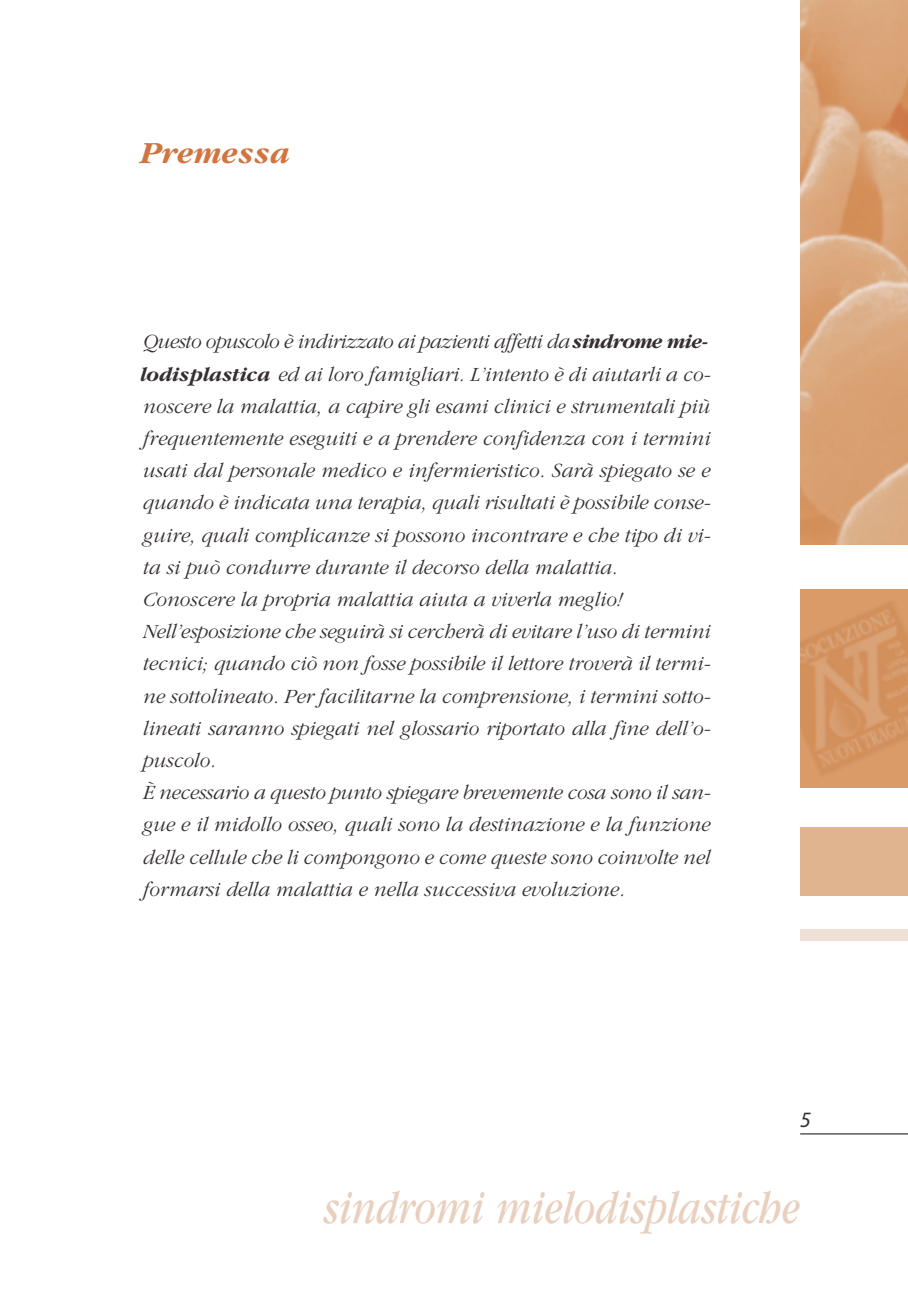
<style>
.page{position:relative;width:908px;height:1304px;background:#fff}
.page>*{position:absolute;margin:0;border:0;box-sizing:border-box;transform-origin:0 0}
.t1{font:italic 50px "Garamond";color:#e9d0be;scale:.8 1}
.t2{font:italic 700 32px "Garamond";color:#d27440}
.t3{font:italic 22px "Myriad";color:#352f30}
.t4{font:italic 300 21px/32.2px "Garamond";color:#352f30}
.s1{font-weight:700}
</style>
<div class="page">
<hr style="left:799px;top:1133px;width:108px;height:1px;background:#352f30">
<img style="left:800px;top:0;width:107px;height:544px">
<div style="left:799px;top:590px;width:108px;height:198px;background:#da9b69"></div>
<img style="left:799px;top:599px;width:108px;height:179px">
<div style="left:799px;top:828px;width:108px;height:68px;background:#e0b48e"></div>
<div style="left:799px;top:930px;width:108px;height:11px;background:#f0e0d6"></div>
<h2 class="t2" style="left:142px;top:142px;width:151px">Premessa</h2>
<p class="t4" style="left:142px;top:327px;width:570px">Questo opuscolo è indirizzato ai pazienti affetti da <span class="s1">sindrome mie&shy;lodisplastica</span> ed ai loro famigliari. L’intento è di aiutarli a co&shy;noscere la malattia, a capire gli esami clinici e strumentali più frequentemente eseguiti e a prendere confidenza con i termini usati dal personale medico e infermieristico. Sarà spiegato se e quando è indicata una terapia, quali risultati è possibile conse&shy;guire, quali complicanze si possono incontrare e che tipo di vi&shy;ta si può condurre durante il decorso della malattia.<br>Conoscere la propria malattia aiuta a viverla meglio!<br>Nell’esposizione che seguirà si cercherà di evitare l’uso di termini tecnici; quando ciò non fosse possibile il lettore troverà il termi&shy;ne sottolineato. Per facilitarne la comprensione, i termini sotto&shy;lineati saranno spiegati nel glossario riportato alla fine dell’o&shy;puscolo.<br>È necessario a questo punto spiegare brevemente cosa sono il san&shy;gue e il midollo osseo, quali sono la destinazione e la funzione delle cellule che li compongono e come queste sono coinvolte nel formarsi della malattia e nella successiva evoluzione.</p>
<p class="t3" style="left:799px;top:1111px;width:12px">5</p>
<h1 class="t1" style="left:324px;top:1191px;width:596px">sindromi mielodisplastiche</h1>
</div>
